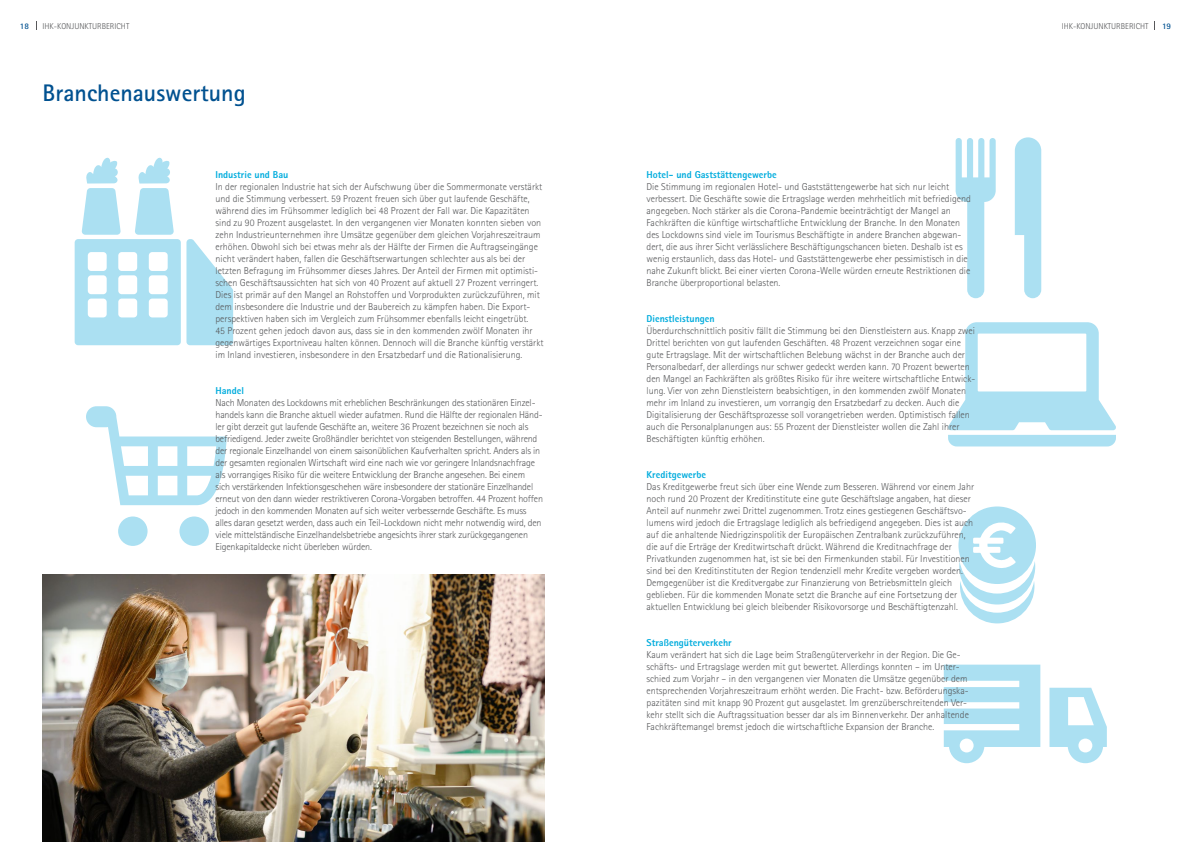
<style>
.page{position:relative;width:1191px;height:842px;background:#fff}
.page>*{position:absolute;margin:0;border:0;box-sizing:border-box;transform-origin:0 0}
.t1{font:700 24px "Rotis Sans Serif";color:#005190}
.t2{font:300 10px/12px "Rotis Sans Serif";color:#57585a}
.t3{font:800 10px "Rotis Sans Serif";color:#00acdd}
.t4{font:300 8.5px "Rotis Sans Serif";color:#57585a}
.t5{font:700 8.5px "Rotis Sans Serif";color:#005190}
</style>
<div class="page">
<svg style="left:943px;top:665px;width:163px;height:98px"></svg>
<svg style="left:958px;top:506px;width:78px;height:117px"></svg>
<svg style="left:948px;top:322px;width:168px;height:124px"></svg>
<div style="left:977px;top:334px;width:109px;height:57px;background:#fff"></div>
<svg style="left:955px;top:137px;width:86px;height:161px"></svg>
<svg style="left:86px;top:406px;width:141px;height:140px"></svg>
<svg style="left:75px;top:157px;width:158px;height:188px"></svg>
<img style="left:43px;top:574px;width:501px;height:268px">
<p class="t5" style="left:20px;top:21px;width:11px">18</p>
<p class="t4" style="left:43px;top:21px;width:88px">IHK-KONJUNKTURBERICHT</p>
<p class="t4" style="left:1061px;top:21px;width:88px">IHK-KONJUNKTURBERICHT</p>
<p class="t5" style="left:1162px;top:21px;width:11px">19</p>
<h1 class="t1" style="left:43px;top:78px;width:205px">Branchenauswertung</h1>
<p class="t3" style="left:215px;top:168px;width:74px">Industrie und Bau</p>
<p class="t2" style="left:215px;top:181px;width:329px">In der regionalen Industrie hat sich der Aufschwung über die Sommermonate verstärkt und die Stimmung verbessert. 59 Prozent freuen sich über gut laufende Geschäfte, während dies im Frühsommer lediglich bei 48 Prozent der Fall war. Die Kapazitäten sind zu 90 Prozent ausgelastet. In den vergangenen vier Monaten konnten sieben von zehn Industrieunternehmen ihre Umsätze gegenüber dem gleichen Vorjahreszeitraum erhöhen. Obwohl sich bei etwas mehr als der Hälfte der Firmen die Auftragseingänge nicht verändert haben, fallen die Geschäftserwartungen schlechter aus als bei der letzten Befragung im Frühsommer dieses Jahres. Der Anteil der Firmen mit optimisti&shy;schen Geschäftsaussichten hat sich von 40 Prozent auf aktuell 27 Prozent verringert.<br>Dies ist primär auf den Mangel an Rohstoffen und Vorprodukten zurückzuführen, mit dem insbesondere die Industrie und der Baubereich zu kämpfen haben. Die Export&shy;perspektiven haben sich im Vergleich zum Frühsommer ebenfalls leicht eingetrübt.<br>45 Prozent gehen jedoch davon aus, dass sie in den kommenden zwölf Monaten ihr gegenwärtiges Exportniveau halten können. Dennoch will die Branche künftig verstärkt im Inland investieren, insbesondere in den Ersatzbedarf und die Rationalisierung.</p>
<p class="t3" style="left:215px;top:384px;width:30px">Handel</p>
<p class="t2" style="left:215px;top:397px;width:329px">Nach Monaten des Lockdowns mit erheblichen Beschränkungen des stationären Einzel&shy;handels kann die Branche aktuell wieder aufatmen. Rund die Hälfte der regionalen Händ&shy;ler gibt derzeit gut laufende Geschäfte an, weitere 36 Prozent bezeichnen sie noch als befriedigend. Jeder zweite Großhändler berichtet von steigenden Bestellungen, während der regionale Einzelhandel von einem saisonüblichen Kaufverhalten spricht. Anders als in der gesamten regionalen Wirtschaft wird eine nach wie vor geringere Inlandsnachfrage als vorrangiges Risiko für die weitere Entwicklung der Branche angesehen. Bei einem<br>sich verstärkenden Infektionsgeschehen wäre insbesondere der stationäre Einzelhandel erneut von den dann wieder restriktiveren Corona-Vorgaben betroffen. 44 Prozent hoffen jedoch in den kommenden Monaten auf sich weiter verbessernde Geschäfte. Es muss alles daran gesetzt werden, dass auch ein Teil-Lockdown nicht mehr notwendig wird, den viele mittelständische Einzelhandelsbetriebe angesichts ihrer stark zurückgegangenen Eigenkapitaldecke nicht überleben würden.</p>
<p class="t3" style="left:646px;top:168px;width:132px">Hotel- und Gaststättengewerbe</p>
<p class="t2" style="left:646px;top:181px;width:326px">Die Stimmung im regionalen Hotel- und Gaststättengewerbe hat sich nur leicht verbessert. Die Geschäfte sowie die Ertragslage werden mehrheitlich mit befriedigend angegeben. Noch stärker als die Corona-Pandemie beeinträchtigt der Mangel an Fachkräften die künftige wirtschaftliche Entwicklung der Branche. In den Monaten des Lockdowns sind viele im Tourismus Beschäftigte in andere Branchen abgewan&shy;dert, die aus ihrer Sicht verlässlichere Beschäftigungschancen bieten. Deshalb ist es wenig erstaunlich, dass das Hotel- und Gaststättengewerbe eher pessimistisch in die nahe Zukunft blickt. Bei einer vierten Corona-Welle würden erneute Restriktionen die Branche überproportional belasten.</p>
<p class="t3" style="left:646px;top:312px;width:70px">Dienstleistungen</p>
<p class="t2" style="left:646px;top:325px;width:330px">Überdurchschnittlich positiv fällt die Stimmung bei den Dienstleistern aus. Knapp zwei Drittel berichten von gut laufenden Geschäften. 48 Prozent verzeichnen sogar eine gute Ertragslage. Mit der wirtschaftlichen Belebung wächst in der Branche auch der Personalbedarf, der allerdings nur schwer gedeckt werden kann. 70 Prozent bewerten den Mangel an Fachkräften als größtes Risiko für ihre weitere wirtschaftliche Entwick&shy;lung. Vier von zehn Dienstleistern beabsichtigen, in den kommenden zwölf Monaten mehr im Inland zu investieren, um vorrangig den Ersatzbedarf zu decken. Auch die Digitalisierung der Geschäftsprozesse soll vorangetrieben werden. Optimistisch fallen auch die Personalplanungen aus: 55 Prozent der Dienstleister wollen die Zahl ihrer Beschäftigten künftig erhöhen.</p>
<p class="t3" style="left:646px;top:468px;width:61px">Kreditgewerbe</p>
<p class="t2" style="left:646px;top:481px;width:329px">Das Kreditgewerbe freut sich über eine Wende zum Besseren. Während vor einem Jahr noch rund 20 Prozent der Kreditinstitute eine gute Geschäftslage angaben, hat dieser Anteil auf nunmehr zwei Drittel zugenommen. Trotz eines gestiegenen Geschäftsvo&shy;lumens wird jedoch die Ertragslage lediglich als befriedigend angegeben. Dies ist auch auf die anhaltende Niedrigzinspolitik der Europäischen Zentralbank zurückzuführen, die auf die Erträge der Kreditwirtschaft drückt. Während die Kreditnachfrage der Privatkunden zugenommen hat, ist sie bei den Firmenkunden stabil. Für Investitionen sind bei den Kreditinstituten der Region tendenziell mehr Kredite vergeben worden.<br>Demgegenüber ist die Kreditvergabe zur Finanzierung von Betriebsmitteln gleich geblieben. Für die kommenden Monate setzt die Branche auf eine Fortsetzung der aktuellen Entwicklung bei gleich bleibender Risikovorsorge und Beschäftigtenzahl.</p>
<p class="t3" style="left:646px;top:636px;width:87px">Straßengüterverkehr</p>
<p class="t2" style="left:646px;top:649px;width:324px">Kaum verändert hat sich die Lage beim Straßengüterverkehr in der Region. Die Ge&shy;schäfts- und Ertragslage werden mit gut bewertet. Allerdings konnten – im Unter&shy;schied zum Vorjahr – in den vergangenen vier Monaten die Umsätze gegenüber dem entsprechenden Vorjahreszeitraum erhöht werden. Die Fracht- bzw. Beförderungska&shy;pazitäten sind mit knapp 90 Prozent gut ausgelastet. Im grenzüberschreitenden Ver&shy;kehr stellt sich die Auftragssituation besser dar als im Binnenverkehr. Der anhaltende Fachkräftemangel bremst jedoch die wirtschaftliche Expansion der Branche.</p>
</div>
